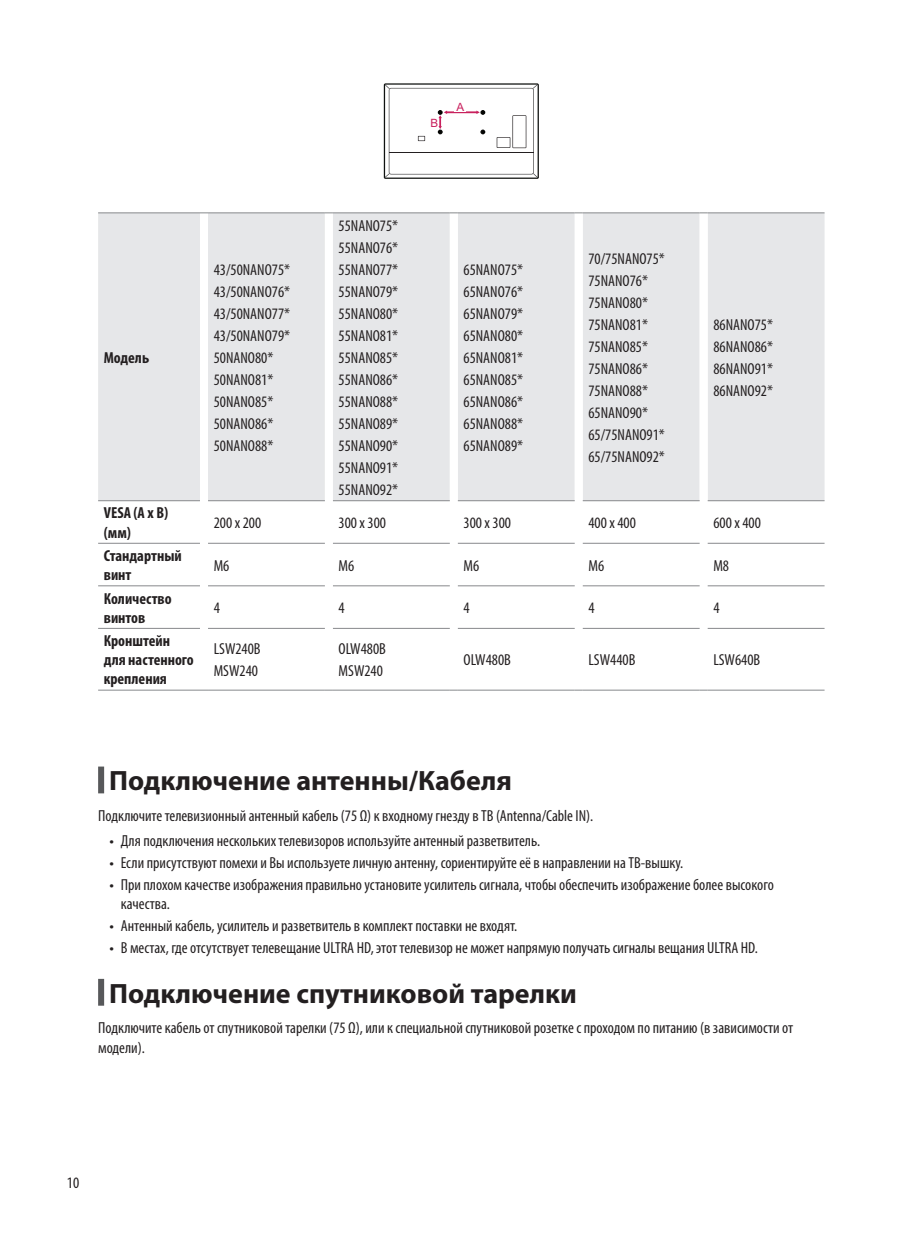
<style>
.page{position:relative;width:900px;height:1251px;background:#fff}
.page>*{position:absolute;margin:0;border:0;box-sizing:border-box;transform-origin:0 0}
.t1{font:700 28px "Myriad Pro";color:#231f20}
.t2{font:condensed 16px/22px "Myriad Pro";color:#231f20}
.t3{font:700 condensed 16px/19.2px "Myriad Pro";color:#231f20}
.t4{font:11.4px "Arial";color:#c8205d}
.s1{font-family:"LG Smart";font-stretch:normal}
</style>
<div class="page">
<svg style="left:383px;top:83px;width:155px;height:96px"></svg>
<div style="left:98px;top:213px;width:726px;height:287px;background:#e6e7e9"></div>
<svg style="left:200px;top:213px;width:507px;height:288px;background:#e7e8ea"></svg>
<svg style="left:208px;top:501px;width:492px;height:128px"></svg>
<hr style="left:98px;top:212px;width:102px;height:1px;background:#87898c">
<hr style="left:208px;top:212px;width:117px;height:1px;background:#87898c">
<hr style="left:457px;top:212px;width:117px;height:1px;background:#87898c">
<hr style="left:707px;top:212px;width:117px;height:1px;background:#87898c">
<hr style="left:98px;top:500px;width:102px;height:1px;background:#87898c">
<hr style="left:208px;top:500px;width:117px;height:1px;background:#87898c">
<hr style="left:457px;top:500px;width:117px;height:1px;background:#87898c">
<hr style="left:707px;top:500px;width:117px;height:1px;background:#87898c">
<hr style="left:98px;top:543px;width:102px;height:1px;background:#87898c">
<hr style="left:208px;top:543px;width:117px;height:1px;background:#87898c">
<hr style="left:457px;top:543px;width:117px;height:1px;background:#87898c">
<hr style="left:707px;top:543px;width:117px;height:1px;background:#87898c">
<hr style="left:98px;top:585px;width:102px;height:1px;background:#87898c">
<hr style="left:208px;top:585px;width:117px;height:1px;background:#87898c">
<hr style="left:457px;top:585px;width:117px;height:1px;background:#87898c">
<hr style="left:707px;top:585px;width:117px;height:1px;background:#87898c">
<hr style="left:98px;top:628px;width:102px;height:1px;background:#87898c">
<hr style="left:208px;top:628px;width:117px;height:1px;background:#87898c">
<hr style="left:457px;top:628px;width:117px;height:1px;background:#87898c">
<hr style="left:707px;top:628px;width:117px;height:1px;background:#87898c">
<hr style="left:98px;top:689px;width:102px;height:1px;background:#87898c">
<hr style="left:208px;top:689px;width:117px;height:1px;background:#87898c">
<hr style="left:457px;top:689px;width:117px;height:1px;background:#87898c">
<hr style="left:707px;top:689px;width:117px;height:1px;background:#87898c">
<hr style="left:333px;top:212px;width:116px;height:1px;background:#87898c">
<hr style="left:333px;top:500px;width:116px;height:1px;background:#87898c">
<hr style="left:333px;top:543px;width:116px;height:1px;background:#87898c">
<hr style="left:333px;top:585px;width:116px;height:1px;background:#87898c">
<hr style="left:333px;top:628px;width:116px;height:1px;background:#87898c">
<hr style="left:333px;top:689px;width:116px;height:1px;background:#87898c">
<hr style="left:582px;top:212px;width:117px;height:1px;background:#87898c">
<hr style="left:582px;top:500px;width:117px;height:1px;background:#87898c">
<hr style="left:582px;top:543px;width:117px;height:1px;background:#87898c">
<hr style="left:582px;top:585px;width:117px;height:1px;background:#87898c">
<hr style="left:582px;top:628px;width:117px;height:1px;background:#87898c">
<hr style="left:582px;top:689px;width:117px;height:1px;background:#87898c">
<div style="left:98px;top:766px;width:6px;height:27px;background:#57585a"></div>
<div style="left:98px;top:979px;width:6px;height:26px;background:#57585a"></div>
<p class="t3" style="left:104px;top:347px;width:47px">Модель</p>
<p class="t2" style="left:213px;top:258px;width:78px">43/50NANO75*<br>43/50NANO76*<br>43/50NANO77*<br>43/50NANO79*<br>50NANO80*<br>50NANO81*<br>50NANO85*<br>50NANO86*<br>50NANO88*</p>
<p class="t4" style="left:430px;top:115px;width:9px">B</p>
<p class="t4" style="left:456px;top:99px;width:9px">A</p>
<p class="t2" style="left:338px;top:214px;width:61px;text-align:justify">55NANO75* 55NANO76* 55NANO77* 55NANO79* 55NANO80* 55NANO81* 55NANO85* 55NANO86* 55NANO88* 55NANO89* 55NANO90* 55NANO91* 55NANO92*</p>
<p class="t2" style="left:463px;top:258px;width:61px;text-align:justify">65NANO75* 65NANO76* 65NANO79* 65NANO80* 65NANO81* 65NANO85* 65NANO86* 65NANO88* 65NANO89*</p>
<p class="t2" style="left:588px;top:247px;width:78px">70/75NANO75*<br>75NANO76*<br>75NANO80*<br>75NANO81*<br>75NANO85*<br>75NANO86*<br>75NANO88*<br>65NANO90*<br>65/75NANO91*<br>65/75NANO92*</p>
<p class="t2" style="left:713px;top:313px;width:61px;text-align:justify">86NANO75* 86NANO86* 86NANO91* 86NANO92*</p>
<p class="t3" style="left:104px;top:503px;width:66px">VESA (A x B) (мм)</p>
<p class="t2" style="left:213px;top:511px;width:49px">200 x 200</p>
<p class="t2" style="left:338px;top:511px;width:49px">300 x 300</p>
<p class="t2" style="left:463px;top:511px;width:49px">300 x 300</p>
<p class="t2" style="left:588px;top:511px;width:49px">400 x 400</p>
<p class="t2" style="left:713px;top:511px;width:49px">600 x 400</p>
<p class="t3" style="left:104px;top:545px;width:79px">Стандартный винт</p>
<p class="t2" style="left:213px;top:554px;width:17px">M6</p>
<p class="t2" style="left:338px;top:554px;width:17px">M6</p>
<p class="t2" style="left:463px;top:554px;width:17px">M6</p>
<p class="t2" style="left:588px;top:554px;width:17px">M6</p>
<p class="t2" style="left:713px;top:554px;width:17px">M8</p>
<p class="t3" style="left:104px;top:588px;width:69px">Количество винтов</p>
<p class="t2" style="left:213px;top:596px;width:8px">4</p>
<p class="t2" style="left:338px;top:596px;width:8px">4</p>
<p class="t2" style="left:463px;top:596px;width:8px">4</p>
<p class="t2" style="left:588px;top:596px;width:8px">4</p>
<p class="t2" style="left:713px;top:596px;width:8px">4</p>
<p class="t3" style="left:104px;top:631px;width:91px">Кронштейн для настенного крепления</p>
<p class="t2" style="left:213px;top:638px;width:48px">LSW240B<br>MSW240</p>
<p class="t2" style="left:338px;top:638px;width:49px">OLW480B<br>MSW240</p>
<p class="t2" style="left:463px;top:649px;width:49px">OLW480B</p>
<p class="t2" style="left:588px;top:649px;width:48px">LSW440B</p>
<p class="t2" style="left:713px;top:649px;width:48px">LSW640B</p>
<h1 class="t1" style="left:109px;top:763px;width:404px">Подключение антенны/Кабеля</h1>
<p class="t2" style="left:98px;top:804px;width:496px">Подключите телевизионный антенный кабель (75 Ω) к входному гнезду в ТВ (Antenna/Cable IN).</p>
<p class="t2" style="left:109px;top:829px;width:432px"><span class="s1">•</span> Для подключения нескольких телевизоров используйте антенный разветвитель.</p>
<p class="t2" style="left:109px;top:851px;width:575px"><span class="s1">•</span> Если присутствуют помехи и Вы используете личную антенну, сориентируйте её в направлении на ТВ-вышку.</p>
<p class="t2" style="left:121px;top:875px;width:654px;line-height:19.2px;text-indent:-11px"><span class="s1">•</span> При плохом качестве изображения правильно установите усилитель сигнала, чтобы обеспечить изображение более высокого качества.</p>
<p class="t2" style="left:109px;top:915px;width:409px"><span class="s1">•</span> Антенный кабель, усилитель и разветвитель в комплект поставки не входят.</p>
<p class="t2" style="left:109px;top:937px;width:649px"><span class="s1">•</span> В местах, где отсутствует телевещание ULTRA HD, этот телевизор не может напрямую получать сигналы вещания ULTRA HD.</p>
<h1 class="t1" style="left:109px;top:975px;width:469px">Подключение спутниковой тарелки</h1>
<p class="t2" style="left:98px;top:1018px;width:696px;line-height:19.2px">Подключите кабель от спутниковой тарелки (75 Ω), или к специальной спутниковой розетке с проходом по питанию (в зависимости от модели).</p>
<p class="t2" style="left:67px;top:1171px;width:14px">10</p>
</div>
